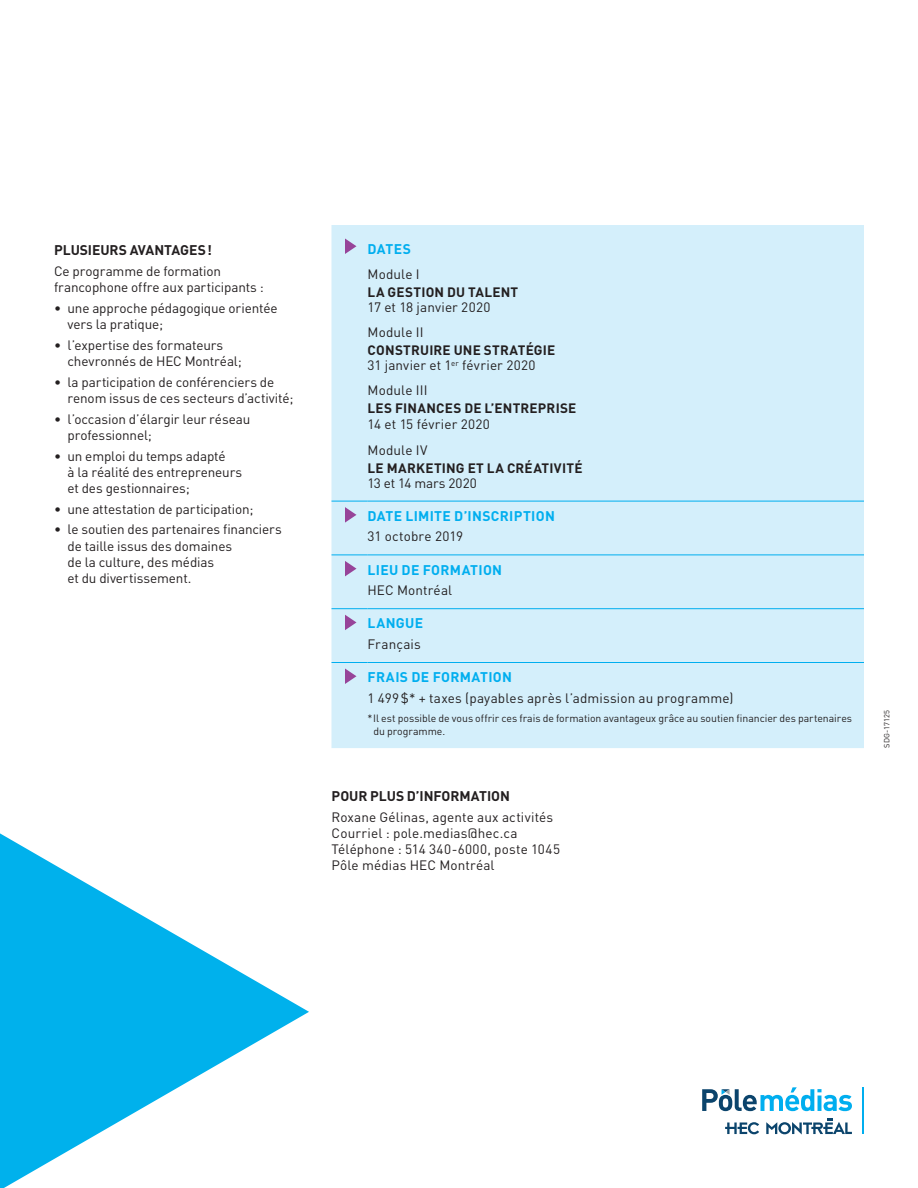
<style>
.page{position:relative;width:918px;height:1188px;background:#fff}
.page>*{position:absolute;margin:0;border:0;box-sizing:border-box;transform-origin:0 0}
.t1{font:700 13.8px "DINOT";letter-spacing:.02em;color:#00aeef}
.t2{font:700 13.8px "DINOT";letter-spacing:-.005em;color:#231f20}
.t3{font:13.5px/16.2px "DINOT";letter-spacing:-.005em;color:#231f20}
.t4{font:700 13.5px "DINOT";letter-spacing:.015em;color:#231f20}
.t5{font:13.5px "DINOT";letter-spacing:.015em;color:#231f20}
.t6{font:10.5px/12.9px "DINOT";letter-spacing:-.005em;color:#231f20}
.t7{font:7.5px "DINOT";letter-spacing:.025em;color:#231f20}
.s1{font-weight:700}
</style>
<div class="page">
<div style="left:332px;top:225px;width:532px;height:437px;background:#d4effb"></div>
<div style="left:332px;top:663px;width:532px;height:85px;background:#d4effb"></div>
<hr style="left:332px;top:501px;width:36px;height:1px;background:#00aeef">
<hr style="left:368px;top:501px;width:496px;height:1px;background:#00aeef">
<hr style="left:332px;top:555px;width:36px;height:1px;background:#00aeef">
<hr style="left:368px;top:555px;width:496px;height:1px;background:#00aeef">
<hr style="left:332px;top:608px;width:36px;height:1px;background:#00aeef">
<hr style="left:368px;top:608px;width:496px;height:1px;background:#00aeef">
<hr style="left:332px;top:662px;width:36px;height:1px;background:#00aeef">
<hr style="left:368px;top:662px;width:496px;height:1px;background:#00aeef">
<svg style="left:345px;top:239px;width:11px;height:15px"></svg>
<svg style="left:345px;top:507px;width:11px;height:16px"></svg>
<svg style="left:345px;top:561px;width:11px;height:15px"></svg>
<svg style="left:345px;top:615px;width:11px;height:15px"></svg>
<svg style="left:345px;top:669px;width:11px;height:15px"></svg>
<svg style="left:725px;top:1122px;width:34px;height:12px"></svg>
<svg style="left:766px;top:1118px;width:86px;height:17px"></svg>
<hr style="left:863px;top:1087px;width:1px;height:47px;background:#00aeef">
<svg style="left:702px;top:1087px;width:150px;height:24px"></svg>
<svg style="left:0;top:833px;width:309px;height:355px;fill:#00b1ec"></svg>
<p class="t2" style="left:54px;top:241px;width:159px">PLUSIEURS AVANTAGES!</p>
<p class="t3" style="left:54px;top:263px;width:211px">Ce programme de formation francophone offre aux participants :</p>
<p class="t3" style="left:68px;top:300px;width:212px;text-indent:-14px">• une approche pédagogique orientée vers la pratique;</p>
<p class="t3" style="left:68px;top:337px;width:176px;text-indent:-14px">• l’expertise des formateurs chevronnés de HEC Montréal;</p>
<p class="t3" style="left:68px;top:374px;width:227px;text-indent:-14px">• la participation de conférenciers de renom issus de ces secteurs d’activité;</p>
<p class="t3" style="left:68px;top:410px;width:184px;text-indent:-14px">• l’occasion d’élargir leur réseau professionnel;</p>
<p class="t3" style="left:68px;top:447px;width:176px;text-indent:-14px">• un emploi du temps adapté<br>à la réalité des entrepreneurs et des gestionnaires;</p>
<p class="t3" style="left:54px;top:500px;width:201px">• une attestation de participation;</p>
<p class="t3" style="left:68px;top:521px;width:216px;text-indent:-14px">• le soutien des partenaires financiers de taille issus des domaines<br>de la culture, des médias<br>et du divertissement.</p>
<p class="t1" style="left:368px;top:240px;width:45px">DATES</p>
<p class="t3" style="left:368px;top:266px;width:54px">Module I</p>
<p class="t4" style="left:368px;top:283px;width:152px">LA GESTION DU TALENT</p>
<p class="t3" style="left:368px;top:294px;width:125px;line-height:25.2px">17 et 18 janvier 2020<br>Module II</p>
<p class="t3" style="left:368px;top:342px;width:189px;line-height:15px"><span class="s1">CONSTRUIRE UNE STRATÉGIE<br></span>31 janvier et 1<sup>er</sup> février 2020</p>
<p class="t3" style="left:367px;top:382px;width:62px">Module III</p>
<p class="t4" style="left:368px;top:399px;width:210px">LES FINANCES DE L’ENTREPRISE</p>
<p class="t3" style="left:367px;top:412px;width:124px;line-height:25.2px">14 et 15 février 2020<br>Module IV</p>
<p class="t4" style="left:368px;top:459px;width:217px">LE MARKETING ET LA CRÉATIVITÉ</p>
<p class="t3" style="left:367px;top:474px;width:111px">13 et 14 mars 2020</p>
<p class="t1" style="left:368px;top:507px;width:189px">DATE LIMITE D’INSCRIPTION</p>
<p class="t3" style="left:368px;top:528px;width:97px">31 octobre 2019</p>
<p class="t1" style="left:368px;top:560px;width:136px">LIEU DE FORMATION</p>
<p class="t3" style="left:367px;top:582px;width:86px">HEC Montréal</p>
<p class="t1" style="left:368px;top:614px;width:57px">LANGUE</p>
<p class="t3" style="left:367px;top:636px;width:55px">Français</p>
<p class="t1" style="left:368px;top:668px;width:146px">FRAIS DE FORMATION</p>
<p class="t5" style="left:367px;top:690px;width:368px">1 499$* + taxes (payables après l’admission au programme)</p>
<p class="t6" style="left:373px;top:711px;width:480px;text-indent:-6px">*Il est possible de vous offrir ces frais de formation avantageux grâce au soutien financier des partenaires du programme.</p>
<p class="t2" style="left:332px;top:787px;width:180px">POUR PLUS D’INFORMATION</p>
<p class="t3" style="left:332px;top:808px;width:230px">Roxane Gélinas, agente aux activités<br>Courriel : pole.medias@hec.ca<br>Téléphone : 514 340-6000, poste 1045<br>Pôle médias HEC Montréal</p>
<p class="t7" style="left:882px;top:748px;width:39px;rotate:-90deg">SDG-17125</p>
</div>
